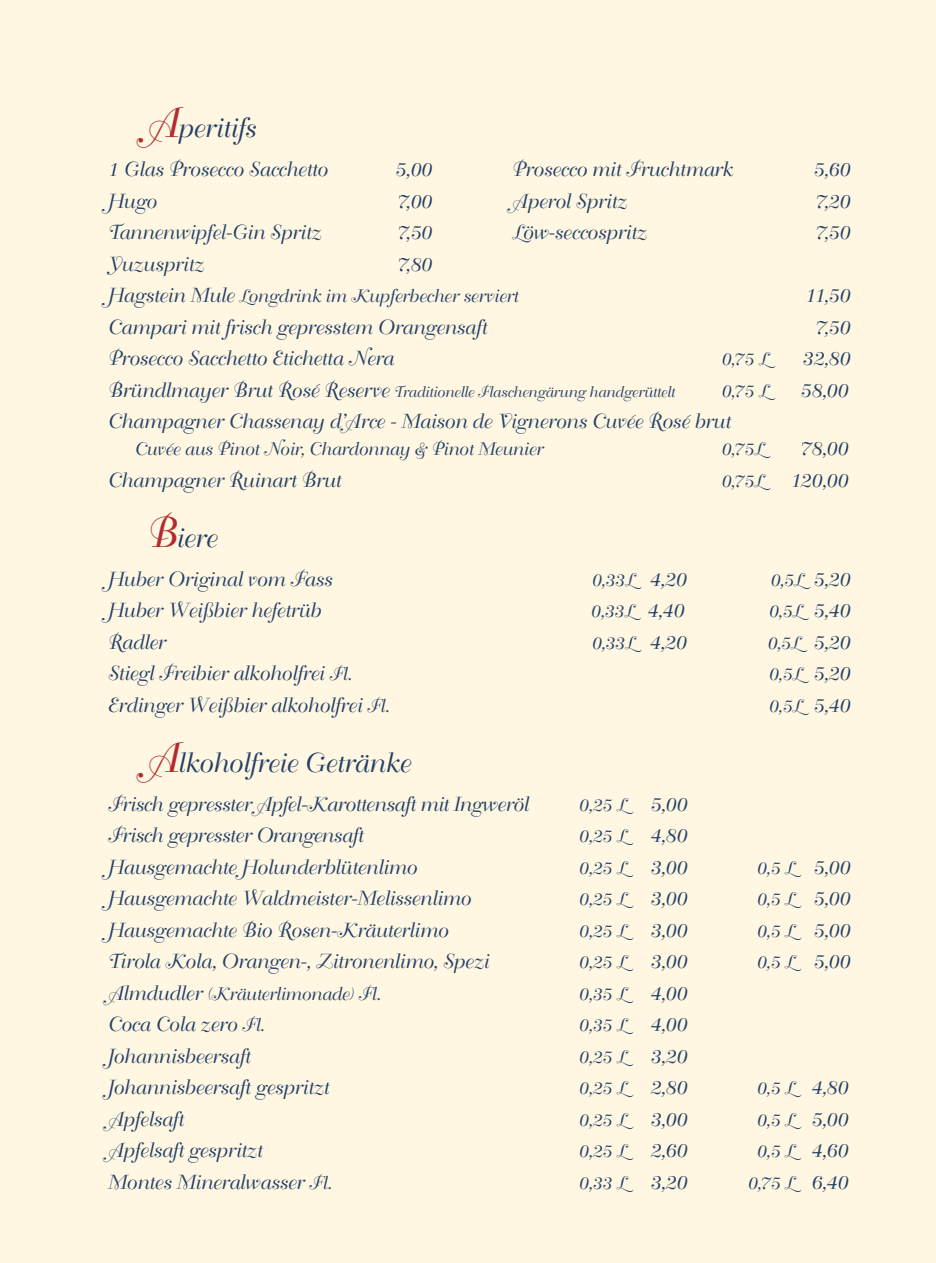
<style>
.page{position:relative;width:936px;height:1263px;background:#fff}
.page>*{position:absolute;margin:0;border:0;box-sizing:border-box;transform-origin:0 0}
.t1{font:27px "Bellevue BQ";color:#234067}
.t2{font:20.1px "Bellevue BQ";color:#234067}
.t3{font:18px "Bellevue BQ";color:#234067}
.t4{font:15px "Bellevue BQ";color:#234067}
.s1{font-size:42px;color:#b32b2e}
.s2{font-size:20.1px}
.s3{font-size:18px}
</style>
<div class="page">
<div style="left:0;top:0;width:935px;height:1263px;background:#fff7e2"></div>
<h1 class="t1" style="left:144px;top:113px;width:112px"><span class="s1">A</span>peritifs</h1>
<p class="t2" style="left:106px;top:158px;width:221px">1 Glas Prosecco Sacchetto</p>
<p class="t2" style="left:393px;top:158px;width:38px">5,00</p>
<p class="t2" style="left:510px;top:158px;width:222px">Prosecco mit Fruchtmark</p>
<p class="t2" style="left:811px;top:158px;width:38px">5,60</p>
<p class="t2" style="left:106px;top:190px;width:51px">Hugo</p>
<p class="t2" style="left:396px;top:190px;width:36px">7,00</p>
<p class="t2" style="left:510px;top:190px;width:116px">Aperol Spritz</p>
<p class="t2" style="left:813px;top:190px;width:36px">7,20</p>
<p class="t2" style="left:106px;top:221px;width:215px">Tannenwipfel-Gin Spritz</p>
<p class="t2" style="left:396px;top:221px;width:36px">7,50</p>
<p class="t2" style="left:510px;top:221px;width:136px">Löw-seccospritz</p>
<p class="t2" style="left:813px;top:221px;width:36px">7,50</p>
<p class="t2" style="left:106px;top:253px;width:98px">Yuzuspritz</p>
<p class="t2" style="left:396px;top:253px;width:36px">7,80</p>
<p class="t3" style="left:106px;top:286px;width:412px"><span class="s2">Hagstein Mule</span> Longdrink im Kupferbecher serviert</p>
<p class="t2" style="left:803px;top:284px;width:46px">11,50</p>
<p class="t2" style="left:106px;top:316px;width:380px">Campari mit frisch gepresstem Orangensaft</p>
<p class="t2" style="left:813px;top:316px;width:36px">7,50</p>
<p class="t2" style="left:106px;top:347px;width:287px">Prosecco Sacchetto Etichetta Nera</p>
<p class="t3" style="left:720px;top:349px;width:49px">0,75 L</p>
<p class="t2" style="left:801px;top:347px;width:49px">32,80</p>
<p class="t4" style="left:106px;top:383px;width:569px"><span class="s2">Bründlmayer Brut Rosé Reserve</span> Traditionelle Flaschengärung handgerüttelt</p>
<p class="t3" style="left:720px;top:381px;width:49px">0,75 L</p>
<p class="t2" style="left:798px;top:379px;width:49px">58,00</p>
<p class="t2" style="left:106px;top:410px;width:624px">Champagner Chassenay d’Arce - Maison de Vignerons Cuvée Rosé brut</p>
<p class="t3" style="left:133px;top:439px;width:410px">Cuvée aus Pinot Noir, Chardonnay &amp; Pinot Meunier</p>
<p class="t3" style="left:720px;top:439px;width:44px">0,75L</p>
<p class="t2" style="left:798px;top:437px;width:49px">78,00</p>
<p class="t2" style="left:106px;top:469px;width:235px">Champagner Ruinart Brut</p>
<p class="t3" style="left:720px;top:471px;width:44px">0,75L</p>
<p class="t2" style="left:789px;top:469px;width:59px">120,00</p>
<h1 class="t1" style="left:144px;top:523px;width:73px"><span class="s1">B</span>iere</h1>
<p class="t2" style="left:106px;top:568px;width:226px">Huber Original vom Fass</p>
<p class="t3" style="left:590px;top:570px;width:96px">0,33L <span class="s2">4,20</span></p>
<p class="t3" style="left:769px;top:570px;width:81px">0,5L <span class="s2">5,20</span></p>
<p class="t2" style="left:106px;top:599px;width:215px">Huber Weißbier hefetrüb</p>
<p class="t3" style="left:589px;top:601px;width:95px">0,33L <span class="s2">4,40</span></p>
<p class="t3" style="left:767px;top:601px;width:83px">0,5L <span class="s2">5,40</span></p>
<p class="t2" style="left:106px;top:631px;width:59px">Radler</p>
<p class="t3" style="left:590px;top:633px;width:96px">0,33L <span class="s2">4,20</span></p>
<p class="t3" style="left:766px;top:633px;width:84px">0,5L <span class="s2">5,20</span></p>
<p class="t2" style="left:106px;top:662px;width:245px">Stiegl Freibier alkoholfrei <span class="s3">Fl.</span></p>
<p class="t3" style="left:767px;top:664px;width:83px">0,5L <span class="s2">5,20</span></p>
<p class="t2" style="left:106px;top:694px;width:283px">Erdinger Weißbier alkoholfrei <span class="s3">Fl.</span></p>
<p class="t3" style="left:767px;top:696px;width:83px">0,5L <span class="s2">5,40</span></p>
<h1 class="t1" style="left:144px;top:748px;width:266px"><span class="s1">A</span>lkoholfreie Getränke</h1>
<p class="t2" style="left:106px;top:793px;width:422px">Frisch gepresster Apfel-Karottensaft mit Ingweröl</p>
<p class="t3" style="left:577px;top:795px;width:110px">0,25 L <span class="s2">5,00</span></p>
<p class="t2" style="left:106px;top:824px;width:257px">Frisch gepresster Orangensaft</p>
<p class="t3" style="left:577px;top:826px;width:110px">0,25 L <span class="s2">4,80</span></p>
<p class="t2" style="left:106px;top:856px;width:311px">Hausgemachte Holunderblütenlimo</p>
<p class="t3" style="left:577px;top:858px;width:110px">0,25 L <span class="s2">3,00</span></p>
<p class="t3" style="left:755px;top:858px;width:95px">0,5 L <span class="s2">5,00</span></p>
<p class="t2" style="left:106px;top:887px;width:365px">Hausgemachte Waldmeister-Melissenlimo</p>
<p class="t3" style="left:577px;top:889px;width:110px">0,25 L <span class="s2">3,00</span></p>
<p class="t3" style="left:755px;top:889px;width:95px">0,5 L <span class="s2">5,00</span></p>
<p class="t2" style="left:106px;top:919px;width:342px">Hausgemachte Bio Rosen-Kräuterlimo</p>
<p class="t3" style="left:577px;top:921px;width:110px">0,25 L <span class="s2">3,00</span></p>
<p class="t3" style="left:755px;top:921px;width:95px">0,5 L <span class="s2">5,00</span></p>
<p class="t2" style="left:106px;top:950px;width:382px">Tirola Kola, Orangen-, Zitronenlimo, Spezi</p>
<p class="t3" style="left:577px;top:952px;width:110px">0,25 L <span class="s2">3,00</span></p>
<p class="t3" style="left:755px;top:952px;width:95px">0,5 L <span class="s2">5,00</span></p>
<p class="t3" style="left:106px;top:984px;width:274px"><span class="s2">Almdudler</span> (Kräuterlimonade) Fl.</p>
<p class="t3" style="left:577px;top:984px;width:110px">0,35 L <span class="s2">4,00</span></p>
<p class="t2" style="left:106px;top:1013px;width:158px">Coca Cola zero <span class="s3">Fl.</span></p>
<p class="t3" style="left:577px;top:1015px;width:110px">0,35 L <span class="s2">4,00</span></p>
<p class="t2" style="left:106px;top:1045px;width:144px">Johannisbeersaft</p>
<p class="t3" style="left:577px;top:1047px;width:110px">0,25 L <span class="s2">3,20</span></p>
<p class="t2" style="left:106px;top:1076px;width:223px">Johannisbeersaft gespritzt</p>
<p class="t3" style="left:577px;top:1078px;width:110px">0,25 L <span class="s2">2,80</span></p>
<p class="t3" style="left:755px;top:1078px;width:93px">0,5 L <span class="s2">4,80</span></p>
<p class="t2" style="left:106px;top:1108px;width:77px">Apfelsaft</p>
<p class="t3" style="left:577px;top:1110px;width:110px">0,25 L <span class="s2">3,00</span></p>
<p class="t3" style="left:755px;top:1110px;width:93px">0,5 L <span class="s2">5,00</span></p>
<p class="t2" style="left:106px;top:1139px;width:156px">Apfelsaft gespritzt</p>
<p class="t3" style="left:577px;top:1141px;width:110px">0,25 L <span class="s2">2,60</span></p>
<p class="t3" style="left:755px;top:1141px;width:93px">0,5 L <span class="s2">4,60</span></p>
<p class="t2" style="left:106px;top:1171px;width:225px">Montes Mineralwasser <span class="s3">Fl.</span></p>
<p class="t3" style="left:577px;top:1173px;width:110px">0,33 L <span class="s2">3,20</span></p>
<p class="t3" style="left:746px;top:1173px;width:102px">0,75 L <span class="s2">6,40</span></p>
</div>
